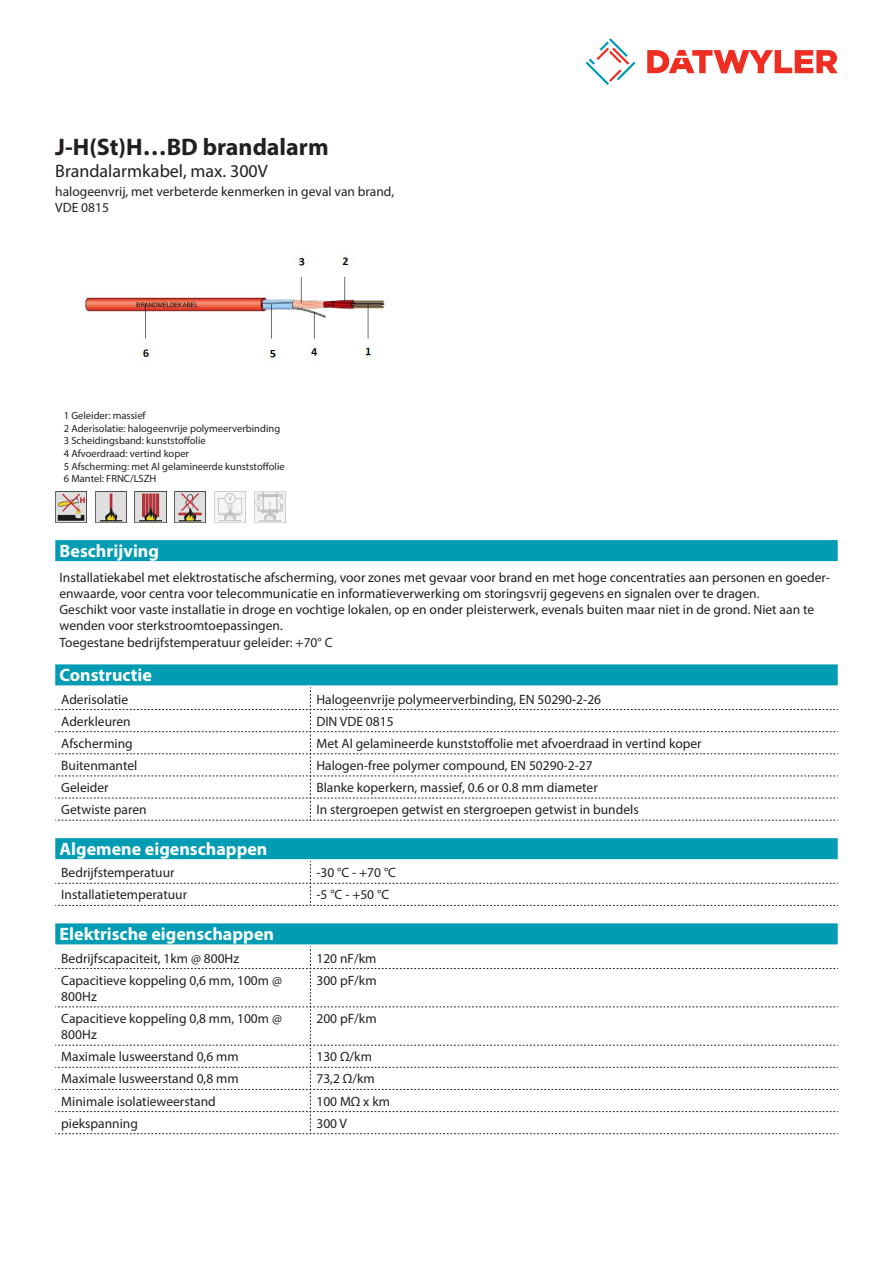
<style>
.page{position:relative;width:893px;height:1263px;background:#fff}
.page>*{position:absolute;margin:0;border:0;box-sizing:border-box;transform-origin:0 0}
.Product_Head{font:700 24px "Myriad Pro";color:#231f20}
.Standard_Head_Proper{font:700 18px "Myriad Pro";color:#fff}
.SubHead{font:18px "Myriad Pro";color:#231f20}
.myriad_light_propert{font:13.5px/16.2px "Myriad Pro";color:#231f20}
.Standard_text{font:13.5px/16.2px "Myriad Pro";color:#231f20}
.imagetext{font:10.5px/12.6px "Myriad Pro";color:#231f20}
</style>
<div class="page">
<svg style="left:586px;top:38px;width:49px;height:47px"></svg>
<svg style="left:647px;top:50px;width:191px;height:23px"></svg>
<div style="left:55px;top:664px;width:783px;height:21px;background:#009cb3"></div>
<svg style="left:55px;top:687px;width:783px;height:134px"></svg>
<img style="left:85px;top:256px;width:300px;height:103px">
<div style="left:55px;top:540px;width:783px;height:21px;background:#009cb3"></div>
<img style="left:254px;top:491px;width:31px;height:31px">
<img style="left:214px;top:491px;width:31px;height:31px">
<img style="left:174px;top:491px;width:32px;height:31px">
<img style="left:135px;top:491px;width:31px;height:31px">
<img style="left:95px;top:491px;width:31px;height:31px">
<img style="left:55px;top:491px;width:32px;height:31px">
<div style="left:55px;top:838px;width:783px;height:21px;background:#009cb3"></div>
<svg style="left:55px;top:861px;width:783px;height:45px"></svg>
<div style="left:55px;top:923px;width:783px;height:21px;background:#009cb3"></div>
<svg style="left:55px;top:946px;width:783px;height:188px"></svg>
<p class="Product_Head" style="left:55px;top:131px;width:275px">J-H(St)H…BD brandalarm</p>
<p class="SubHead" style="left:55px;top:160px;width:214px">Brandalarmkabel, max. 300V</p>
<p class="Standard_text" style="left:55px;top:183px;width:340px">halogeenvrij, met verbeterde kenmerken in geval van brand,<br>VDE 0815</p>
<p class="imagetext" style="left:64px;top:409px;width:222px">1 Geleider: massief<br>2 Aderisolatie: halogeenvrije polymeerverbinding 3 Scheidingsband: kunststoffolie<br>4 Afvoerdraad: vertind koper<br>5 Afscherming: met Al gelamineerde kunststoffolie 6 Mantel: FRNC/LSZH</p>
<p class="Standard_Head_Proper" style="left:60px;top:539px;width:101px">Beschrijving</p>
<p class="Standard_text" style="left:60px;top:569px;width:772px">Installatiekabel met elektrostatische afscherming, voor zones met gevaar voor brand en met hoge concentraties aan personen en goeder&shy;enwaarde, voor centra voor telecommunicatie en informatieverwerking om storingsvrij gegevens en signalen over te dragen.<br>Geschikt voor vaste installatie in droge en vochtige lokalen, op en onder pleisterwerk, evenals buiten maar niet in de grond. Niet aan te wenden voor sterkstroomtoepassingen.<br>Toegestane bedrijfstemperatuur geleider: +70° C</p>
<p class="Standard_Head_Proper" style="left:60px;top:664px;width:94px">Constructie</p>
<p class="myriad_light_propert" style="left:61px;top:691px;width:68px">Aderisolatie</p>
<p class="myriad_light_propert" style="left:316px;top:691px;width:286px">Halogeenvrije polymeerverbinding, EN 50290-2-26</p>
<p class="myriad_light_propert" style="left:61px;top:713px;width:71px">Aderkleuren</p>
<p class="myriad_light_propert" style="left:316px;top:713px;width:79px">DIN VDE 0815</p>
<p class="myriad_light_propert" style="left:61px;top:735px;width:73px">Afscherming</p>
<p class="myriad_light_propert" style="left:316px;top:735px;width:387px">Met Al gelamineerde kunststoffolie met afvoerdraad in vertind koper</p>
<p class="myriad_light_propert" style="left:61px;top:757px;width:78px">Buitenmantel</p>
<p class="myriad_light_propert" style="left:316px;top:757px;width:278px">Halogen-free polymer compound, EN 50290-2-27</p>
<p class="myriad_light_propert" style="left:61px;top:779px;width:49px">Geleider</p>
<p class="myriad_light_propert" style="left:316px;top:779px;width:283px">Blanke koperkern, massief, 0.6 or 0.8 mm diameter</p>
<p class="myriad_light_propert" style="left:61px;top:801px;width:87px">Getwiste paren</p>
<p class="myriad_light_propert" style="left:316px;top:801px;width:324px">In stergroepen getwist en stergroepen getwist in bundels</p>
<p class="Standard_Head_Proper" style="left:60px;top:837px;width:209px">Algemene eigenschappen</p>
<p class="myriad_light_propert" style="left:61px;top:864px;width:115px">Bedrijfstemperatuur</p>
<p class="myriad_light_propert" style="left:316px;top:864px;width:81px">-30 °C - +70 °C</p>
<p class="myriad_light_propert" style="left:61px;top:886px;width:127px">Installatietemperatuur</p>
<p class="myriad_light_propert" style="left:316px;top:886px;width:74px">-5 °C - +50 °C</p>
<p class="Standard_Head_Proper" style="left:60px;top:922px;width:216px">Elektrische eigenschappen</p>
<p class="myriad_light_propert" style="left:61px;top:950px;width:180px">Bedrijfscapaciteit, 1km @ 800Hz</p>
<p class="myriad_light_propert" style="left:316px;top:950px;width:62px">120 nF/km</p>
<p class="myriad_light_propert" style="left:61px;top:972px;width:222px">Capacitieve koppeling 0,6 mm, 100m @<br>800Hz</p>
<p class="myriad_light_propert" style="left:316px;top:972px;width:62px">300 pF/km</p>
<p class="myriad_light_propert" style="left:61px;top:1010px;width:222px">Capacitieve koppeling 0,8 mm, 100m @<br>800Hz</p>
<p class="myriad_light_propert" style="left:316px;top:1010px;width:62px">200 pF/km</p>
<p class="myriad_light_propert" style="left:61px;top:1048px;width:179px">Maximale lusweerstand 0,6 mm</p>
<p class="myriad_light_propert" style="left:316px;top:1048px;width:57px">130 Ω/km</p>
<p class="myriad_light_propert" style="left:61px;top:1070px;width:179px">Maximale lusweerstand 0,8 mm</p>
<p class="myriad_light_propert" style="left:316px;top:1070px;width:60px">73,2 Ω/km</p>
<p class="myriad_light_propert" style="left:61px;top:1093px;width:156px">Minimale isolatieweerstand</p>
<p class="myriad_light_propert" style="left:316px;top:1093px;width:75px">100 MΩ x km</p>
<p class="myriad_light_propert" style="left:61px;top:1115px;width:78px">piekspanning</p>
<p class="myriad_light_propert" style="left:316px;top:1115px;width:32px">300 V</p>
</div>
